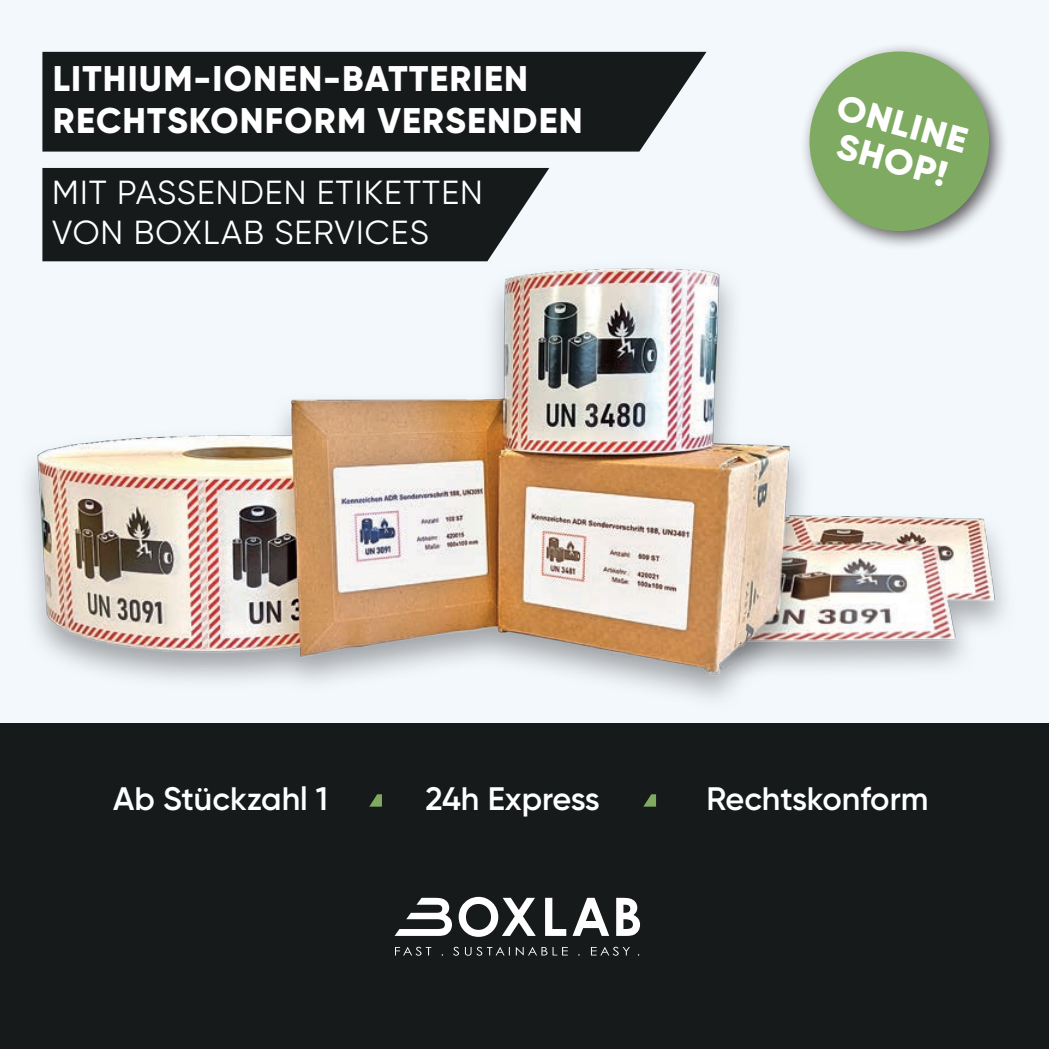
<style>
.page{position:relative;width:1049px;height:1049px;background:#fff}
.page>*{position:absolute;margin:0;border:0;box-sizing:border-box;transform-origin:0 0}
.t1{font:800 35.75px/42.8px "Gilroy";letter-spacing:.035em;color:#fff}
.t2{font:800 35.5px/37.5px "Gilroy";color:#fff;text-align:center;scale:1.05 1}
.t3{font:33.25px/40px "Gilroy";letter-spacing:.035em;color:#fff}
.t4{font:600 32.5px "Gilroy";color:#fff}
</style>
<div class="page">
<div style="left:0;top:0;width:1049px;height:724px;background:#f3f8fc"></div>
<img style="left:27px;top:167px;width:978px;height:532px">
<div style="left:0;top:724px;width:1049px;height:325px;background:#161a1b"></div>
<svg style="left:459px;top:897px;width:107px;height:40px"></svg>
<svg style="left:395px;top:898px;width:57px;height:38px"></svg>
<svg style="left:395px;top:947px;width:36px;height:9px"></svg>
<svg style="left:453px;top:947px;width:115px;height:9px"></svg>
<svg style="left:591px;top:947px;width:39px;height:9px"></svg>
<svg style="left:616px;top:898px;width:24px;height:38px"></svg>
<svg style="left:572px;top:898px;width:37px;height:38px"></svg>
<div style="left:42px;top:52px;width:664px;height:100px;background:#161a1b"></div>
<div style="left:42px;top:168px;width:507px;height:93px;background:#161a1b"></div>
<svg style="left:643px;top:794px;width:13px;height:13px"></svg>
<svg style="left:369px;top:794px;width:13px;height:13px"></svg>
<div style="left:799px;top:42px;width:210px;height:209px;background:#231f20;opacity:.75"></div>
<div style="left:809px;top:52px;width:180px;height:179px;background:#7faa61;border-radius:50%"></div>
<p class="t1" style="left:53px;top:57px;width:531px">LITHIUM-IONEN-BATTERIEN<br>RECHTSKONFORM VERSENDEN</p>
<p class="t3" style="left:52px;top:172px;width:432px">MIT PASSENDEN ETIKETTEN<br>VON BOXLAB SERVICES</p>
<p class="t2" style="left:843px;top:87px;width:129px;rotate:16deg">ONLINE<br>SHOP!</p>
<p class="t4" style="left:113px;top:779px;width:216px">Ab Stückzahl 1</p>
<p class="t4" style="left:425px;top:779px;width:176px">24h Express</p>
<p class="t4" style="left:706px;top:779px;width:223px">Rechtskonform</p>
</div>
